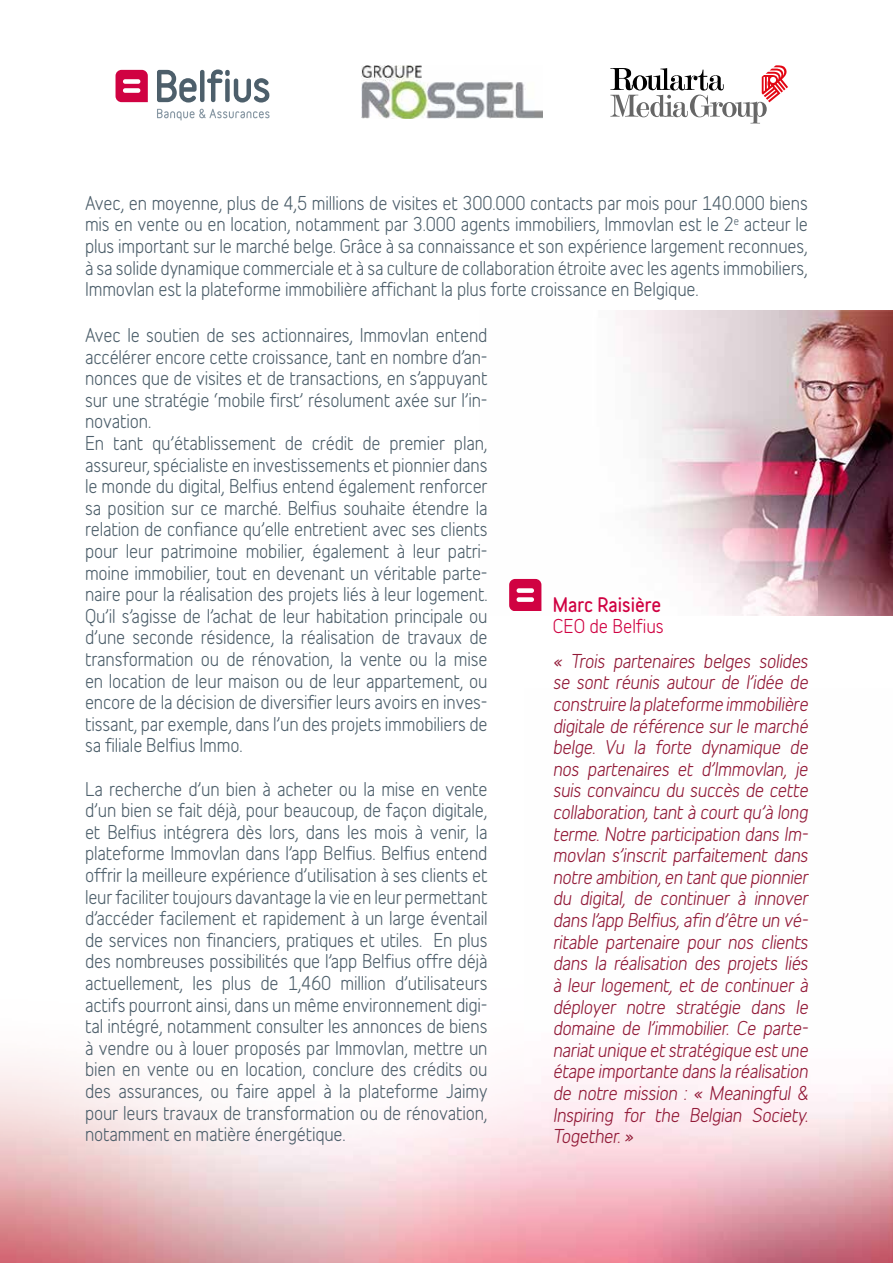
<style>
.page{position:relative;width:893px;height:1263px;background:#fff}
.page>*{position:absolute;margin:0;border:0;box-sizing:border-box;transform-origin:0 0}
.t1{font:18px/21.6px "Belfius Alternative";letter-spacing:-.01em;color:#4d5f6b;text-align:justify}
.t2{font:italic 18px/21.6px "Belfius Alternative";letter-spacing:-.02em;color:#921937;text-align:justify}
.t3{font:700 18px "Belfius Alternative";color:#d00242}
.t4{font:18px "Belfius Alternative";color:#d00242}
</style>
<div class="page">
<img style="left:511px;top:310px;width:382px;height:305px">
<img style="left:1px;top:1063px;width:892px;height:200px">
<svg style="left:509px;top:579px;width:32px;height:31px"></svg>
<div style="left:517px;top:588px;width:17px;height:5px;background:#fff;border-radius:2px"></div>
<div style="left:517px;top:597px;width:17px;height:5px;background:#fff;border-radius:2px"></div>
<svg style="left:157px;top:109px;width:113px;height:12px"></svg>
<svg style="left:116px;top:70px;width:32px;height:32px"></svg>
<div style="left:123px;top:79px;width:17px;height:5px;background:#fff;border-radius:2px"></div>
<div style="left:123px;top:88px;width:17px;height:5px;background:#fff;border-radius:2px"></div>
<svg style="left:157px;top:70px;width:40px;height:33px"></svg>
<hr style="left:200px;top:70px;width:4px;height:32px;background:#4d5f6b;border-radius:2px">
<svg style="left:207px;top:69px;width:62px;height:34px"></svg>
<img style="left:361px;top:65px;width:181px;height:54px">
<svg style="left:610px;top:65px;width:178px;height:58px"></svg>
<p class="t1" style="left:85px;top:190px;width:724px">Avec, en moyenne, plus de 4,5 millions de visites et 300.000 contacts par mois pour 140.000 biens mis en vente ou en location, notamment par 3.000 agents immobiliers, Immovlan est le 2<sup>e</sup> acteur le plus important sur le marché belge. Grâce à sa connaissance et son expérience largement reconnues, à sa solide dynamique commerciale et à sa culture de collaboration étroite avec les agents immobiliers, Immovlan est la plateforme immobilière affichant la plus forte croissance en Belgique.</p>
<p class="t1" style="left:85px;top:322px;width:404px;text-align:left">Avec le soutien de ses actionnaires, Immovlan entend accélérer encore cette croissance, tant en nombre d’an&shy;nonces que de visites et de transactions, en s’appuyant sur une stratégie ‘mobile first’ résolument axée sur l’in&shy;novation.<br>En tant qu’établissement de crédit de premier plan, assureur, spécialiste en investissements et pionnier dans le monde du digital, Belfius entend également renforcer sa position sur ce marché. Belfius souhaite étendre la relation de confiance qu’elle entretient avec ses clients pour leur patrimoine mobilier, également à leur patri&shy;moine immobilier, tout en devenant un véritable parte&shy;naire pour la réalisation des projets liés à leur logement.<br>Qu’il s’agisse de l’achat de leur habitation principale ou d’une seconde résidence, la réalisation de travaux de transformation ou de rénovation, la vente ou la mise en location de leur maison ou de leur appartement, ou encore de la décision de diversifier leurs avoirs en inves&shy;tissant, par exemple, dans l’un des projets immobiliers de sa filiale Belfius Immo.</p>
<p class="t1" style="left:85px;top:776px;width:404px">La recherche d’un bien à acheter ou la mise en vente d’un bien se fait déjà, pour beaucoup, de façon digitale, et Belfius intégrera dès lors, dans les mois à venir, la plateforme Immovlan dans l’app Belfius. Belfius entend offrir la meilleure expérience d’utilisation à ses clients et leur faciliter toujours davantage la vie en leur permettant d’accéder facilement et rapidement à un large éventail de services non financiers, pratiques et utiles. En plus des nombreuses possibilités que l’app Belfius offre déjà actuellement, les plus de 1,460 million d’utilisateurs actifs pourront ainsi, dans un même environnement digi&shy;tal intégré, notamment consulter les annonces de biens à vendre ou à louer proposés par Immovlan, mettre un bien en vente ou en location, conclure des crédits ou des assurances, ou faire appel à la plateforme Jaimy pour leurs travaux de transformation ou de rénovation, notamment en matière énergétique.</p>
<p class="t3" style="left:553px;top:591px;width:110px">Marc Raisière</p>
<p class="t4" style="left:553px;top:611px;width:113px">CEO de Belfius</p>
<p class="t2" style="left:553px;top:648px;width:257px">« Trois partenaires belges solides se sont réunis autour de l’idée de construire la plateforme immobilière digitale de référence sur le marché belge. Vu la forte dynamique de nos partenaires et d’Immovlan, je suis convaincu du succès de cette collaboration, tant à court qu’à long terme. Notre participation dans Im&shy;movlan s’inscrit parfaitement dans notre ambition, en tant que pionnier du digital, de continuer à innover dans l’app Belfius, afin d’être un vé&shy;ritable partenaire pour nos clients dans la réalisation des projets liés à leur logement, et de continuer à déployer notre stratégie dans le domaine de l’immobilier. Ce parte&shy;nariat unique et stratégique est une étape importante dans la réalisation de notre mission : « Meaningful &amp; Inspiring for the Belgian Society.<br>Together. »</p>
</div>
